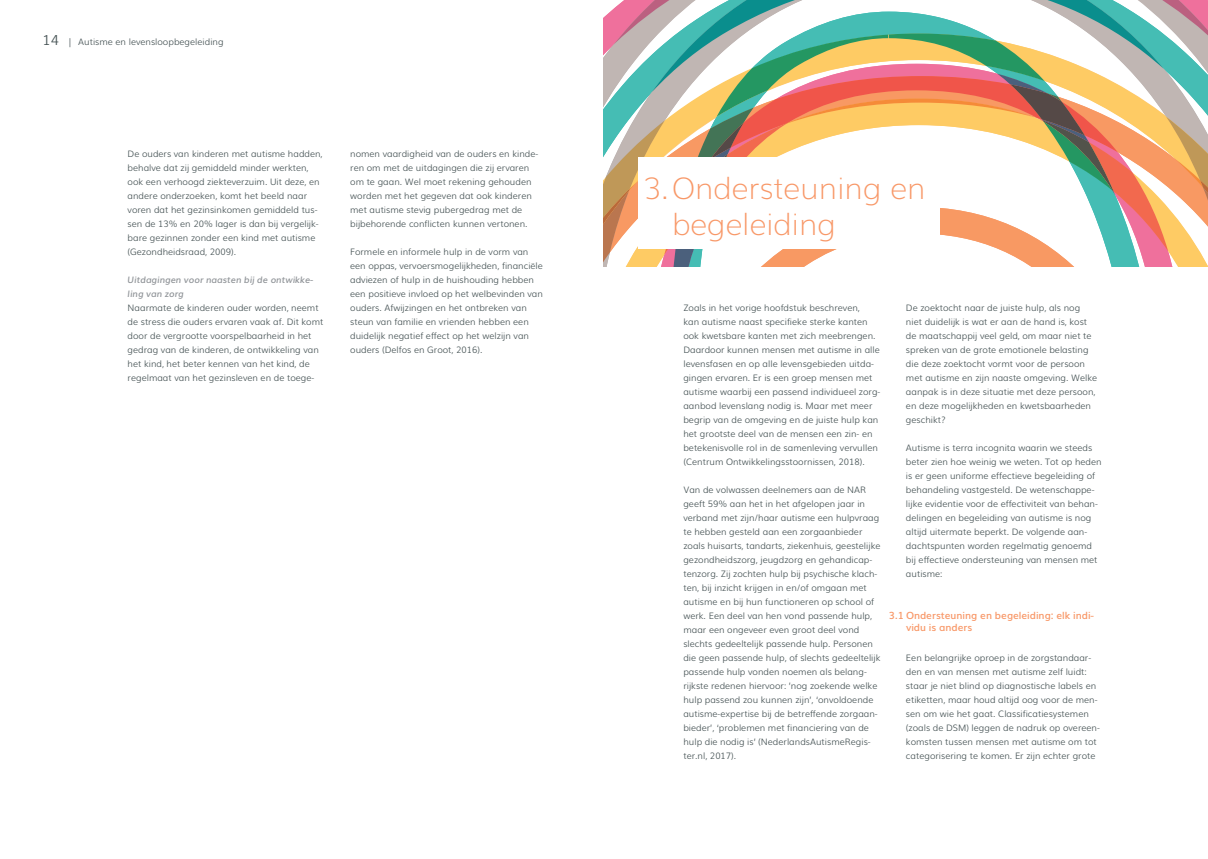
<style>
.page{position:relative;width:1208px;height:859px;background:#fff}
.page>*{position:absolute;margin:0;border:0;box-sizing:border-box;transform-origin:0 0}
.t1{font:200 30px/36px "Muli";color:#f89868}
.t2{font:600 10px/12px "Muli";color:#f89868}
.t3{font:300 9px/14px "Muli";color:#445153}
.t4{font:italic 600 9px/14px "Muli";color:#919599}
.s1{font-size:14px}
</style>
<div class="page">
<svg style="left:604px;top:0;width:604px;height:266px"></svg>
<div style="left:638px;top:158px;width:301px;height:91px;background:#fff"></div>
<p class="t3" style="left:43px;top:34px;width:183px"><span class="s1">14</span> | Autisme en levensloopbegeleiding</p>
<p class="t3" style="left:128px;top:146px;width:196px">De ouders van kinderen met autisme hadden, behalve dat zij gemiddeld minder werkten, ook een verhoogd ziekteverzuim. Uit deze, en andere onderzoeken, komt het beeld naar voren dat het gezinsinkomen gemiddeld tus&shy;sen de 13% en 20% lager is dan bij vergelijk&shy;bare gezinnen zonder een kind met autisme (Gezondheidsraad, 2009).</p>
<p class="t4" style="left:128px;top:272px;width:187px">Uitdagingen voor naasten bij de ontwikke&shy;ling van zorg</p>
<p class="t3" style="left:128px;top:300px;width:197px">Naarmate de kinderen ouder worden, neemt de stress die ouders ervaren vaak af. Dit komt door de vergrootte voorspelbaarheid in het gedrag van de kinderen, de ontwikkeling van het kind, het beter kennen van het kind, de regelmaat van het gezinsleven en de toege-</p>
<p class="t3" style="left:350px;top:146px;width:190px">nomen vaardigheid van de ouders en kinde&shy;ren om met de uitdagingen die zij ervaren om te gaan. Wel moet rekening gehouden worden met het gegeven dat ook kinderen met autisme stevig pubergedrag met de bijbehorende conflicten kunnen vertonen.</p>
<p class="t3" style="left:350px;top:244px;width:194px">Formele en informele hulp in de vorm van een oppas, vervoersmogelijkheden, financiële adviezen of hulp in de huishouding hebben een positieve invloed op het welbevinden van ouders. Afwijzingen en het ontbreken van steun van familie en vrienden hebben een duidelijk negatief effect op het welzijn van ouders (Delfos en Groot, 2016).</p>
<h1 class="t1" style="left:672px;top:168px;width:255px;text-indent:-28px">3.Ondersteuning en begeleiding</h1>
<p class="t3" style="left:683px;top:300px;width:199px">Zoals in het vorige hoofdstuk beschreven,<br>kan autisme naast specifieke sterke kanten ook kwetsbare kanten met zich meebrengen.<br>Daardoor kunnen mensen met autisme in alle levensfasen en op alle levensgebieden uitda&shy;gingen ervaren. Er is een groep mensen met autisme waarbij een passend individueel zorg&shy;aanbod levenslang nodig is. Maar met meer begrip van de omgeving en de juiste hulp kan het grootste deel van de mensen een zin- en betekenisvolle rol in de samenleving vervullen (Centrum Ontwikkelingsstoornissen, 2018).</p>
<p class="t3" style="left:683px;top:482px;width:199px">Van de volwassen deelnemers aan de NAR geeft 59% aan het in het afgelopen jaar in verband met zijn/haar autisme een hulpvraag te hebben gesteld aan een zorgaanbieder zoals huisarts, tandarts, ziekenhuis, geestelijke gezondheidszorg, jeugdzorg en gehandicap&shy;tenzorg. Zij zochten hulp bij psychische klach&shy;ten, bij inzicht krijgen in en/of omgaan met autisme en bij hun functioneren op school of werk. Een deel van hen vond passende hulp, maar een ongeveer even groot deel vond slechts gedeeltelijk passende hulp. Personen die geen passende hulp, of slechts gedeeltelijk passende hulp vonden noemen als belang&shy;rijkste redenen hiervoor: ’nog zoekende welke hulp passend zou kunnen zijn’, ‘onvoldoende autisme-expertise bij de betreffende zorgaan&shy;bieder’, ‘problemen met financiering van de hulp die nodig is’ (NederlandsAutismeRegis&shy;ter.nl, 2017).</p>
<p class="t3" style="left:906px;top:300px;width:193px">De zoektocht naar de juiste hulp, als nog niet duidelijk is wat er aan de hand is, kost de maatschappij veel geld, om maar niet te spreken van de grote emotionele belasting die deze zoektocht vormt voor de persoon met autisme en zijn naaste omgeving. Welke aanpak is in deze situatie met deze persoon, en deze mogelijkheden en kwetsbaarheden geschikt?</p>
<p class="t3" style="left:906px;top:440px;width:197px">Autisme is terra incognita waarin we steeds beter zien hoe weinig we weten. Tot op heden is er geen uniforme effectieve begeleiding of behandeling vastgesteld. De wetenschappe&shy;lijke evidentie voor de effectiviteit van behan&shy;delingen en begeleiding van autisme is nog altijd uitermate beperkt. De volgende aan&shy;dachtspunten worden regelmatig genoemd bij effectieve ondersteuning van mensen met autisme:</p>
<p class="t2" style="left:906px;top:608px;width:189px;text-indent:-17px">3.1 Ondersteuning en begeleiding: elk indi&shy;vidu is anders</p>
<p class="t3" style="left:906px;top:650px;width:195px">Een belangrijke oproep in de zorgstandaar&shy;den en van mensen met autisme zelf luidt: staar je niet blind op diagnostische labels en etiketten, maar houd altijd oog voor de men&shy;sen om wie het gaat. Classificatiesystemen (zoals de DSM) leggen de nadruk op overeen&shy;komsten tussen mensen met autisme om tot categorisering te komen. Er zijn echter grote</p>
</div>
